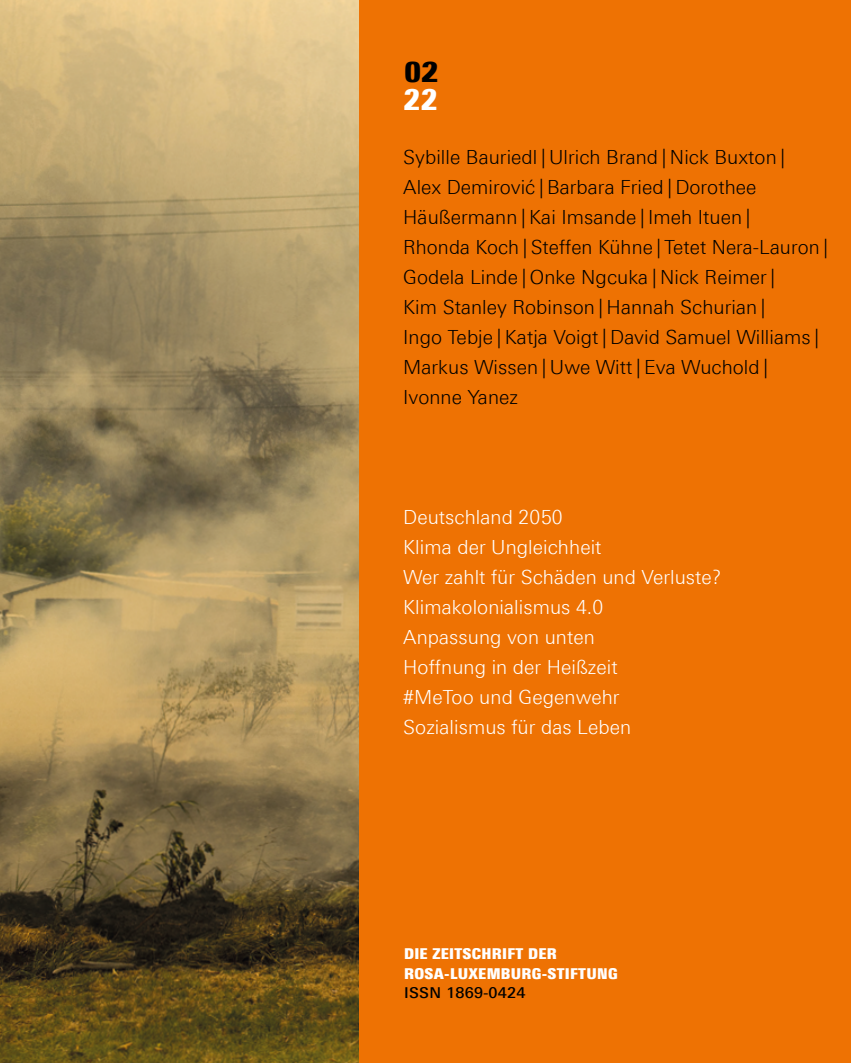
<style>
.page{position:relative;width:851px;height:1063px;background:#fff}
.page>*{position:absolute;margin:0;border:0;box-sizing:border-box;transform-origin:0 0}
.t1{font:29.55px "Linotype Univers 920 Cn X Black";color:#fff;scale:.94 1}
.t2{font:28.5px "Linotype Univers 920 Cn X Black";color:#000}
.t3{font:300 19.5px/30px "Linotype Univers 330";letter-spacing:.005em;color:#000}
.t4{font:300 19.5px/30px "Linotype Univers 330";letter-spacing:.005em;color:#fff}
.t5{font:15px/19.5px "Linotype Univers 920 Cn X Black";letter-spacing:.02em;color:#fff}
.s1{font-family:"Linotype Univers 530";font-weight:500;color:#000}
</style>
<div class="page">
<img style="left:0;top:0;width:359px;height:1063px">
<div style="left:359px;top:0;width:491px;height:1063px;background:#ee7203"></div>
<p class="t2" style="left:404px;top:55px;width:35px">02</p>
<p class="t1" style="left:404px;top:81px;width:37px">22</p>
<p class="t3" style="left:403px;top:142px;width:426px">Sybille Bauriedl | Ulrich Brand | Nick Buxton | Alex Demirović | Barbara Fried | Dorothee Häußermann | Kai Imsande | Imeh Ituen |<br>Rhonda Koch | Steffen Kühne | Tetet Nera-Lauron | Godela Linde | Onke Ngcuka | Nick Reimer |<br>Kim Stanley Robinson | Hannah Schurian |<br>Ingo Tebje | Katja Voigt | David Samuel Williams | Markus Wissen | Uwe Witt | Eva Wuchold | Ivonne Yanez</p>
<p class="t4" style="left:403px;top:502px;width:319px">Deutschland 2050<br>Klima der Ungleichheit<br>Wer zahlt für Schäden und Verluste?<br>Klimakolonialismus 4.0<br>Anpassung von unten<br>Hoffnung in der Heißzeit<br>#MeToo und Gegenwehr<br>Sozialismus für das Leben</p>
<p class="t5" style="left:404px;top:944px;width:215px">DIE ZEITSCHRIFT DER<br>ROSA-LUXEMBURG-STIFTUNG<br><span class="s1">ISSN 1869-0424</span></p>
</div>
